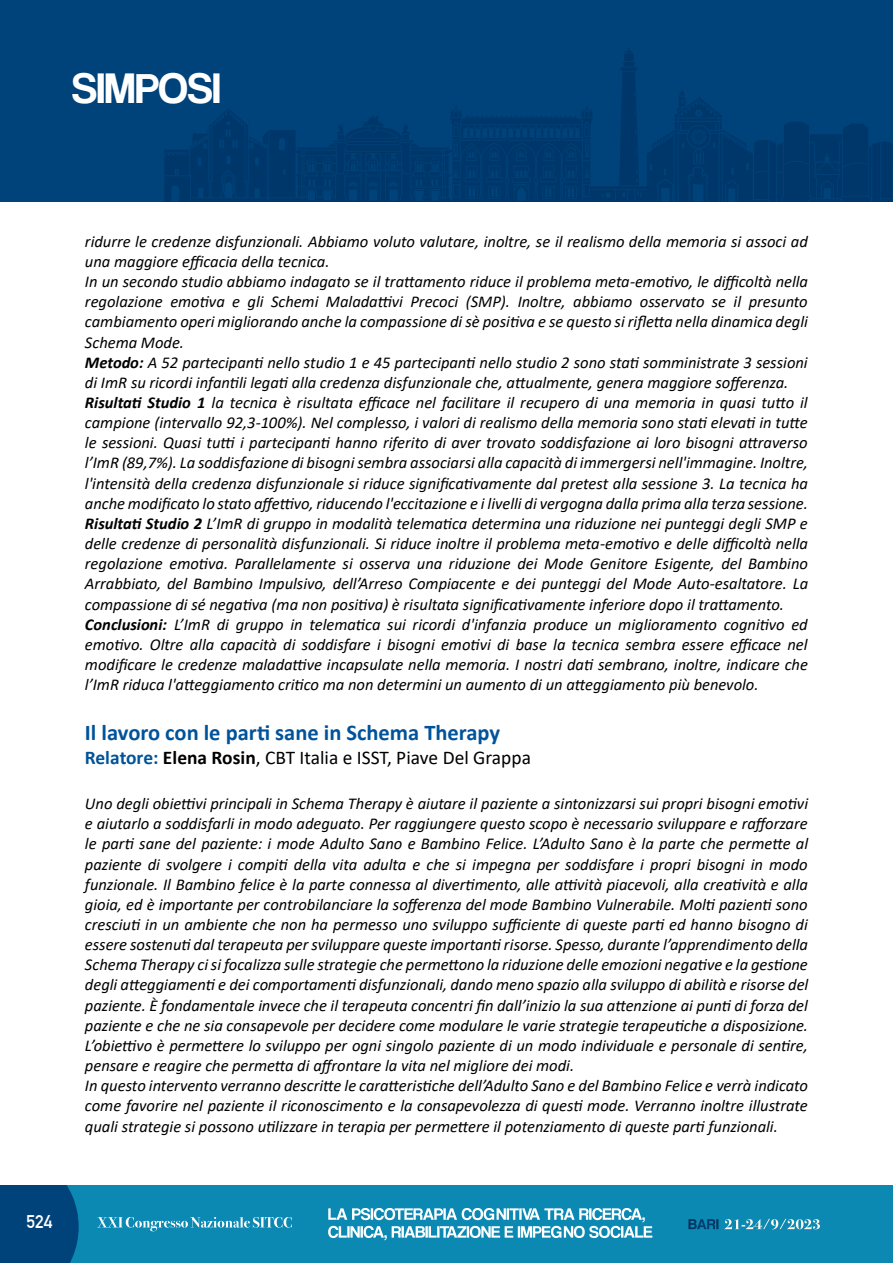
<style>
.page{position:relative;width:893px;height:1263px;background:#fff}
.page>*{position:absolute;margin:0;border:0;box-sizing:border-box;transform-origin:0 0}
.t1{font:43.95px "Coolvetica Rg";color:#fff}
.t2{font:700 22.5px "Calibri";color:#00539a}
.t3{font:19.5px "Calibri";color:#000}
.t4{font:700 18px "DIN Alternate";color:#fff}
.t5{font:italic 16.5px/20.1px "Calibri";color:#000}
.s1{font-weight:700}
.s2{font-weight:700;color:#00539a}
</style>
<div class="page">
<div style="left:0;top:1185px;width:893px;height:78px;background:#0b89b3"></div>
<div style="left:0;top:1185px;width:79px;height:78px;background:#00427a"></div>
<svg style="left:97px;top:1217px;width:195px;height:14px"></svg>
<svg style="left:328px;top:1208px;width:324px;height:32px"></svg>
<svg style="left:724px;top:1219px;width:96px;height:10px"></svg>
<svg style="left:688px;top:1219px;width:30px;height:10px"></svg>
<div style="left:0;top:0;width:893px;height:201px;background:#00427a"></div>
<svg style="left:560px;top:133px;width:333px;height:68px"></svg>
<h1 class="t1" style="left:72px;top:63px;width:150px">SIMPOSI</h1>
<p class="t5" style="left:85px;top:231px;width:725px">ridurre le credenze disfunzionali. Abbiamo voluto valutare, inoltre, se il realismo della memoria si associ ad una maggiore efficacia della tecnica.<br>In un secondo studio abbiamo indagato se il trattamento riduce il problema meta-emotivo, le difficoltà nella regolazione emotiva e gli Schemi Maladattivi Precoci (SMP). Inoltre, abbiamo osservato se il presunto cambiamento operi migliorando anche la compassione di sè positiva e se questo si rifletta nella dinamica degli Schema Mode.<br><span class="s1">Metodo:</span> A 52 partecipanti nello studio 1 e 45 partecipanti nello studio 2 sono stati somministrate 3 sessioni di ImR su ricordi infantili legati alla credenza disfunzionale che, attualmente, genera maggiore sofferenza.<br><span class="s1">Risultati Studio 1</span> la tecnica è risultata efficace nel facilitare il recupero di una memoria in quasi tutto il campione (intervallo 92,3-100%). Nel complesso, i valori di realismo della memoria sono stati elevati in tutte le sessioni. Quasi tutti i partecipanti hanno riferito di aver trovato soddisfazione ai loro bisogni attraverso l’ImR (89,7%). La soddisfazione di bisogni sembra associarsi alla capacità di immergersi nell'immagine. Inoltre, l'intensità della credenza disfunzionale si riduce significativamente dal pretest alla sessione 3. La tecnica ha anche modificato lo stato affettivo, riducendo l'eccitazione e i livelli di vergogna dalla prima alla terza sessione.<br><span class="s1">Risultati Studio 2</span> L’ImR di gruppo in modalità telematica determina una riduzione nei punteggi degli SMP e delle credenze di personalità disfunzionali. Si riduce inoltre il problema meta-emotivo e delle difficoltà nella regolazione emotiva. Parallelamente si osserva una riduzione dei Mode Genitore Esigente, del Bambino Arrabbiato, del Bambino Impulsivo, dell’Arreso Compiacente e dei punteggi del Mode Auto-esaltatore. La compassione di sé negativa (ma non positiva) è risultata significativamente inferiore dopo il trattamento.<br><span class="s1">Conclusioni:</span> L’ImR di gruppo in telematica sui ricordi d'infanzia produce un miglioramento cognitivo ed emotivo. Oltre alla capacità di soddisfare i bisogni emotivi di base la tecnica sembra essere efficace nel modificare le credenze maladattive incapsulate nella memoria. I nostri dati sembrano, inoltre, indicare che l’ImR riduca l'atteggiamento critico ma non determini un aumento di un atteggiamento più benevolo.</p>
<h2 class="t2" style="left:85px;top:716px;width:417px">Il lavoro con le parti sane in Schema Therapy</h2>
<p class="t3" style="left:85px;top:744px;width:448px"><span class="s2">Relatore:</span> <span class="s1">Elena Rosin</span>, CBT Italia e ISST, Piave Del Grappa</p>
<p class="t5" style="left:85px;top:793px;width:725px">Uno degli obiettivi principali in Schema Therapy è aiutare il paziente a sintonizzarsi sui propri bisogni emotivi e aiutarlo a soddisfarli in modo adeguato. Per raggiungere questo scopo è necessario sviluppare e rafforzare le parti sane del paziente: i mode Adulto Sano e Bambino Felice. L’Adulto Sano è la parte che permette al paziente di svolgere i compiti della vita adulta e che si impegna per soddisfare i propri bisogni in modo funzionale. Il Bambino felice è la parte connessa al divertimento, alle attività piacevoli, alla creatività e alla gioia, ed è importante per controbilanciare la sofferenza del mode Bambino Vulnerabile. Molti pazienti sono cresciuti in un ambiente che non ha permesso uno sviluppo sufficiente di queste parti ed hanno bisogno di essere sostenuti dal terapeuta per sviluppare queste importanti risorse. Spesso, durante l’apprendimento della Schema Therapy ci si focalizza sulle strategie che permettono la riduzione delle emozioni negative e la gestione degli atteggiamenti e dei comportamenti disfunzionali, dando meno spazio alla sviluppo di abilità e risorse del paziente. È fondamentale invece che il terapeuta concentri fin dall’inizio la sua attenzione ai punti di forza del paziente e che ne sia consapevole per decidere come modulare le varie strategie terapeutiche a disposizione.<br>L’obiettivo è permettere lo sviluppo per ogni singolo paziente di un modo individuale e personale di sentire, pensare e reagire che permetta di affrontare la vita nel migliore dei modi.<br>In questo intervento verranno descritte le caratteristiche dell’Adulto Sano e del Bambino Felice e verrà indicato come favorire nel paziente il riconoscimento e la consapevolezza di questi mode. Verranno inoltre illustrate quali strategie si possono utilizzare in terapia per permettere il potenziamento di queste parti funzionali.</p>
<p class="t4" style="left:27px;top:1207px;width:27px">524</p>
</div>
